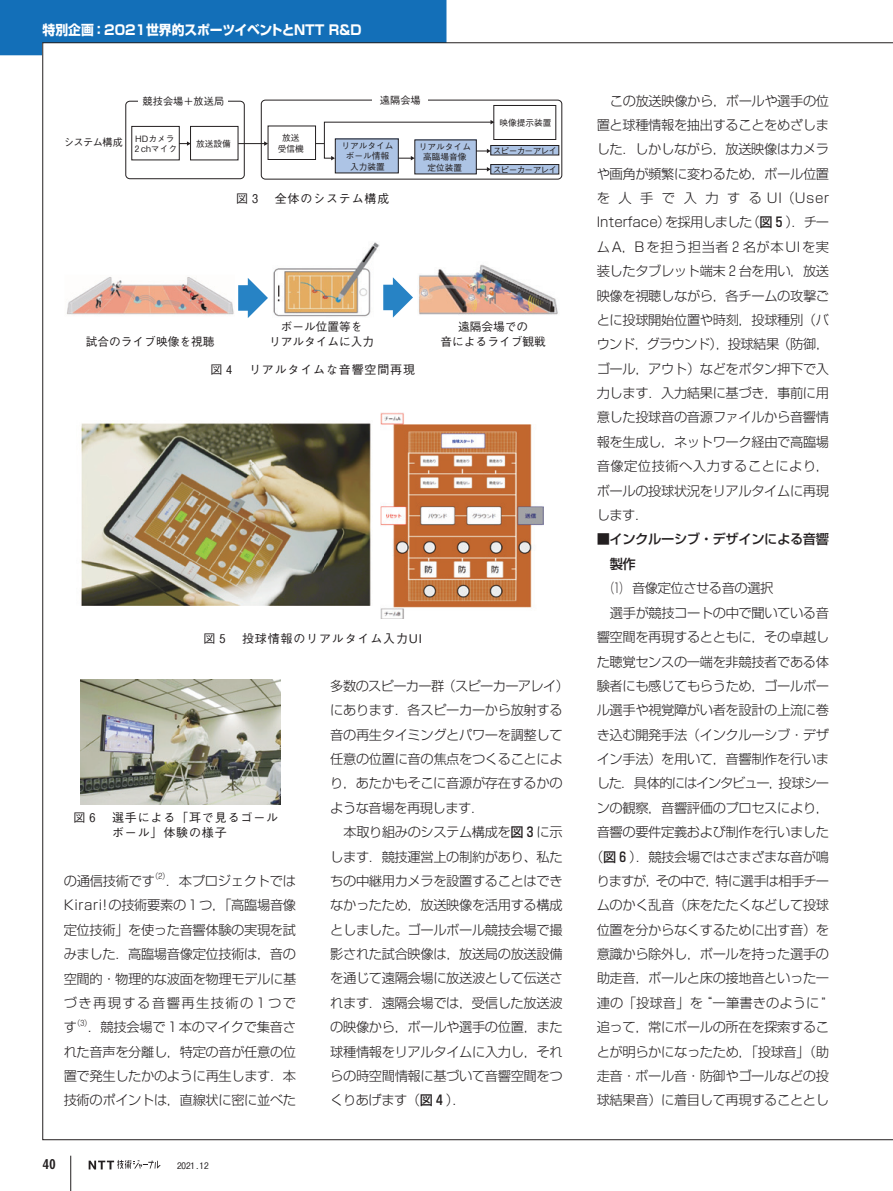
<style>
.page{position:relative;width:893px;height:1191px;background:#fff}
.page>*{position:absolute;margin:0;border:0;box-sizing:border-box;transform-origin:0 0}
.t1{font:700 13.5px "Shin Go Pr 6";color:#fff;scale:.95 1}
.t2{font:13.5px "Midashi Go Pr 6 MB31";color:#231f20}
.t3{font:300 13.35px/24.3px "Shin Go Pr 6";letter-spacing:-.03em;color:#231f20;text-align:justify}
.t4{font:500 13.35px/24.3px "Shin Go Pr 6";letter-spacing:-.03em;color:#231f20}
.t5{font:300 13.35px "Shin Go Pr 6";letter-spacing:-.09em;color:#231f20}
.t6{font:300 13.35px "Shin Go Pr 6";letter-spacing:-.06em;color:#231f20}
.t7{font:300 13.35px "Shin Go Pr 6";letter-spacing:.005em;color:#231f20}
.t8{font:300 13.35px "Shin Go Pr 6";letter-spacing:-.03em;color:#231f20;scale:.7 1}
.t9{font:500 12px/14.4px "Gothic BBB Pr 6";letter-spacing:.07em;color:#231f20}
.t10{font:500 11.7px/14.7px "Gothic BBB Pr 6";color:#231f20;text-align:center}
.t11{font:500 10.2px "Gothic BBB Pr 6";color:#231f20}
.t12{font:500 9px "Gothic BBB Pr 6";color:#231f20}
.t13{font:500 8.7px/10.5px "Gothic BBB Pr 6";color:#231f20;text-align:center}
.t14{font:500 8.7px "Gothic BBB Pr 6";letter-spacing:-.085em;color:#231f20}
.t15{font:300 7.8px "Shin Go Pr 6";color:#231f20}
.s1{font-weight:500}
</style>
<div class="page">
<div style="left:0;top:0;width:446px;height:55px;background:#136fb8"></div>
<svg style="left:89px;top:1160px;width:72px;height:9px"></svg>
<hr style="left:70px;top:1155px;width:1px;height:36px;background:#231f20">
<div style="left:43px;top:43px;width:850px;height:1096px;background:#fff"></div>
<div style="left:335px;top:139px;width:63px;height:34px;background:#adc4e5"></div>
<div style="left:335px;top:139px;width:64px;height:34px;border:1px solid #231f20"></div>
<div style="left:125px;top:101px;width:120px;height:78px;border:1px solid #231f20;border-radius:4px"></div>
<div style="left:261px;top:100px;width:301px;height:79px;border:1px solid #231f20;border-radius:4px"></div>
<div style="left:131px;top:126px;width:49px;height:34px;border:1px solid #231f20"></div>
<div style="left:190px;top:126px;width:48px;height:34px;border:1px solid #231f20"></div>
<div style="left:268px;top:126px;width:48px;height:34px;border:1px solid #231f20"></div>
<div style="left:415px;top:140px;width:61px;height:34px;background:#adc4e5"></div>
<div style="left:493px;top:105px;width:63px;height:35px;border:1px solid #231f20"></div>
<div style="left:491px;top:145px;width:68px;height:10px;background:#adc4e5"></div>
<div style="left:490px;top:145px;width:69px;height:10px;border:1px solid #231f20"></div>
<div style="left:491px;top:164px;width:68px;height:10px;background:#adc4e5"></div>
<div style="left:490px;top:164px;width:69px;height:10px;border:1px solid #231f20"></div>
<div style="left:138px;top:94px;width:90px;height:14px;background:#fff"></div>
<div style="left:373px;top:94px;width:55px;height:14px;background:#fff"></div>
<svg style="left:179px;top:141px;width:12px;height:5px"></svg>
<svg style="left:238px;top:141px;width:30px;height:5px"></svg>
<svg style="left:476px;top:167px;width:15px;height:4px"></svg>
<svg style="left:316px;top:120px;width:178px;height:40px"></svg>
<img style="left:418px;top:264px;width:140px;height:51px">
<img style="left:67px;top:277px;width:167px;height:38px">
<img style="left:273px;top:242px;width:107px;height:75px">
<div style="left:383px;top:285px;width:13px;height:25px;background:#2783c5"></div>
<svg style="left:393px;top:277px;width:20px;height:40px"></svg>
<div style="left:238px;top:285px;width:13px;height:26px;background:#2783c5"></div>
<svg style="left:248px;top:278px;width:20px;height:40px"></svg>
<img style="left:81px;top:423px;width:290px;height:183px">
<img style="left:380px;top:412px;width:163px;height:207px">
<img style="left:80px;top:679px;width:201px;height:126px">
<p class="t1" style="left:43px;top:19px;width:337px">特別企画：2021世界的スポーツイベントとNTT R&amp;D</p>
<p class="t11" style="left:64px;top:134px;width:61px">システム構成</p>
<p class="t11" style="left:143px;top:93px;width:83px">競技会場＋放送局</p>
<p class="t11" style="left:380px;top:92px;width:42px">遠隔会場</p>
<p class="t13" style="left:135px;top:133px;width:44px;text-align:left">HDカメラ<br>2 chマイク</p>
<p class="t13" style="left:196px;top:137px;width:36px">放送設備</p>
<p class="t13" style="left:419px;top:141px;width:54px">リアルタイム高臨場音像定位装置</p>
<p class="t13" style="left:499px;top:117px;width:54px">映像提示装置</p>
<p class="t14" style="left:493px;top:162px;width:66px">スピーカーアレイ</p>
<p class="t13" style="left:278px;top:132px;width:28px">放送受信機</p>
<p class="t13" style="left:341px;top:140px;width:54px">リアルタイムボール情報入力装置</p>
<p class="t14" style="left:493px;top:143px;width:66px">スピーカーアレイ</p>
<p class="t9" style="left:236px;top:191px;width:155px">図 3 　全体のシステム構成</p>
<p class="t10" style="left:86px;top:333px;width:130px">試合のライブ映像を視聴</p>
<p class="t10" style="left:269px;top:318px;width:107px">ボール位置等を<br>リアルタイムに入力</p>
<p class="t10" style="left:441px;top:318px;width:107px">遠隔会場での<br>音によるライブ観戦</p>
<p class="t9" style="left:210px;top:362px;width:206px">図 4 　リアルタイムな音響空間再現</p>
<p class="t9" style="left:204px;top:630px;width:220px">図 5 　投球情報のリアルタイム入力UI</p>
<p class="t9" style="left:74px;top:809px;width:206px">図 6 　選手による「耳で見るゴール　　　ボール」体験の様子</p>
<p class="t3" style="left:64px;top:867px;width:93px">の通信技術です</p>
<p class="t15" style="left:151px;top:870px;width:21px">（2）</p>
<p class="t3" style="left:64px;top:867px;width:234px;text-indent:102px">．本プロジェクトではKirari!の技術要素の 1 つ，「高臨場音像定位技術」を使った音響体験の実現を試みました．高臨場音像定位技術は，音の空間的・物理的な波面を物理モデルに基づき再現する音響再生技術の 1 つです</p>
<p class="t15" style="left:73px;top:1016px;width:21px">（3）</p>
<p class="t3" style="left:64px;top:1014px;width:234px;text-indent:24px">．競技会場で 1 本のマイクで集音された音声を分離し，特定の音が任意の位置で発生したかのように再生します．本技術のポイントは，直線状に密に並べた</p>
<p class="t2" style="left:43px;top:1153px;width:15px">40</p>
<p class="t12" style="left:177px;top:1158px;width:33px">2021.12</p>
<p class="t3" style="left:330px;top:672px;width:240px;text-align:left">多数のスピーカー群（スピーカーアレイ）にあります．各スピーカーから放射する音の再生タイミングとパワーを調整して任意の位置に音の焦点をつくることにより，あたかもそこに音源が存在するかのような音場を再現します．</p>
<p class="t3" style="left:330px;top:818px;width:234px;text-indent:13px">本取り組みのシステム構成を<span class="s1">図 3</span> に示します．競技運営上の制約があり、私たちの中継用カメラを設置することはできなかったため，放送映像を活用する構成としました。ゴールボール競技会場で撮影された試合映像は，放送局の放送設備を通じて遠隔会場に放送波として伝送されます．遠隔会場では，受信した放送波の映像から，ボールや選手の位置，また球種情報をリアルタイムに入力し，それらの時空間情報に基づいて音響空間をつくりあげます（<span class="s1">図 4</span> ）．</p>
<p class="t3" style="left:597px;top:87px;width:234px;text-indent:13px">この放送映像から，ボールや選手の位置と球種情報を抽出することをめざしました．しかしながら，放送映像はカメラや画角が頻繁に変わるため，ボール位置を 人 手 で 入 力 す るUI（User Interface）を採用しました（<span class="s1">図 5</span> ）．チームA，Bを担う担当者 2 名が本UIを実装したタブレット端末 2 台を用い，放送映像を視聴しながら，各チームの攻撃ごとに投球開始位置や時刻，投球種別（バウンド，グラウンド），投球結果（防御，ゴール，アウト）などをボタン押下で入力します．入力結果に基づき，事前に用意した投球音の音源ファイルから音響情報を生成し，ネットワーク経由で高臨場音像定位技術へ入力することにより，ボールの投球状況をリアルタイムに再現します．</p>
<p class="t4" style="left:610px;top:526px;width:221px;text-indent:-13px">■ インクルーシブ・デザインによる音響製作</p>
<p class="t8" style="left:605px;top:577px;width:242px">（1） 音像定位させる音の選択</p>
<p class="t3" style="left:610px;top:599px;width:221px">選手が競技コートの中で聞いている音</p>
<p class="t3" style="left:597px;top:623px;width:234px">響空間を再現するとともに，その卓越し</p>
<p class="t3" style="left:597px;top:648px;width:234px">た聴覚センスの一端を非競技者である体</p>
<p class="t3" style="left:597px;top:672px;width:234px">験者にも感じてもらうため，ゴールボー</p>
<p class="t3" style="left:597px;top:697px;width:234px">ル選手や視覚障がい者を設計の上流に巻</p>
<p class="t3" style="left:597px;top:721px;width:234px">き込む開発手法（インクルーシブ・デザ</p>
<p class="t3" style="left:597px;top:745px;width:234px">イン手法）を用いて，音響制作を行いま</p>
<p class="t5" style="left:597px;top:772px;width:234px">した．具体的にはインタビュー，投球シー</p>
<p class="t3" style="left:597px;top:794px;width:234px">ンの観察，音響評価のプロセスにより，</p>
<p class="t3" style="left:597px;top:818px;width:234px">音響の要件定義および制作を行いました</p>
<p class="t3" style="left:590px;top:843px;width:241px">（<span class="s1">図 6</span> ）．競技会場ではさまざまな音が鳴</p>
<p class="t6" style="left:597px;top:870px;width:234px">りますが，その中で，特に選手は相手チー</p>
<p class="t3" style="left:597px;top:892px;width:234px">ムのかく乱音（床をたたくなどして投球</p>
<p class="t3" style="left:597px;top:916px;width:234px">位置を分からなくするために出す音）を</p>
<p class="t3" style="left:597px;top:940px;width:234px">意識から除外し，ボールを持った選手の</p>
<p class="t3" style="left:597px;top:965px;width:234px">助走音，ボールと床の接地音といった一</p>
<p class="t7" style="left:597px;top:991px;width:231px">連の「投球音」を“一筆書きのように”</p>
<p class="t3" style="left:597px;top:1013px;width:234px">追って，常にボールの所在を探索するこ</p>
<p class="t3" style="left:597px;top:1038px;width:234px">とが明らかになったため，「投球音」（助</p>
<p class="t3" style="left:597px;top:1062px;width:234px">走音・ボール音・防御やゴールなどの投</p>
<p class="t3" style="left:597px;top:1087px;width:234px">球結果音）に着目して再現することとし</p>
</div>
